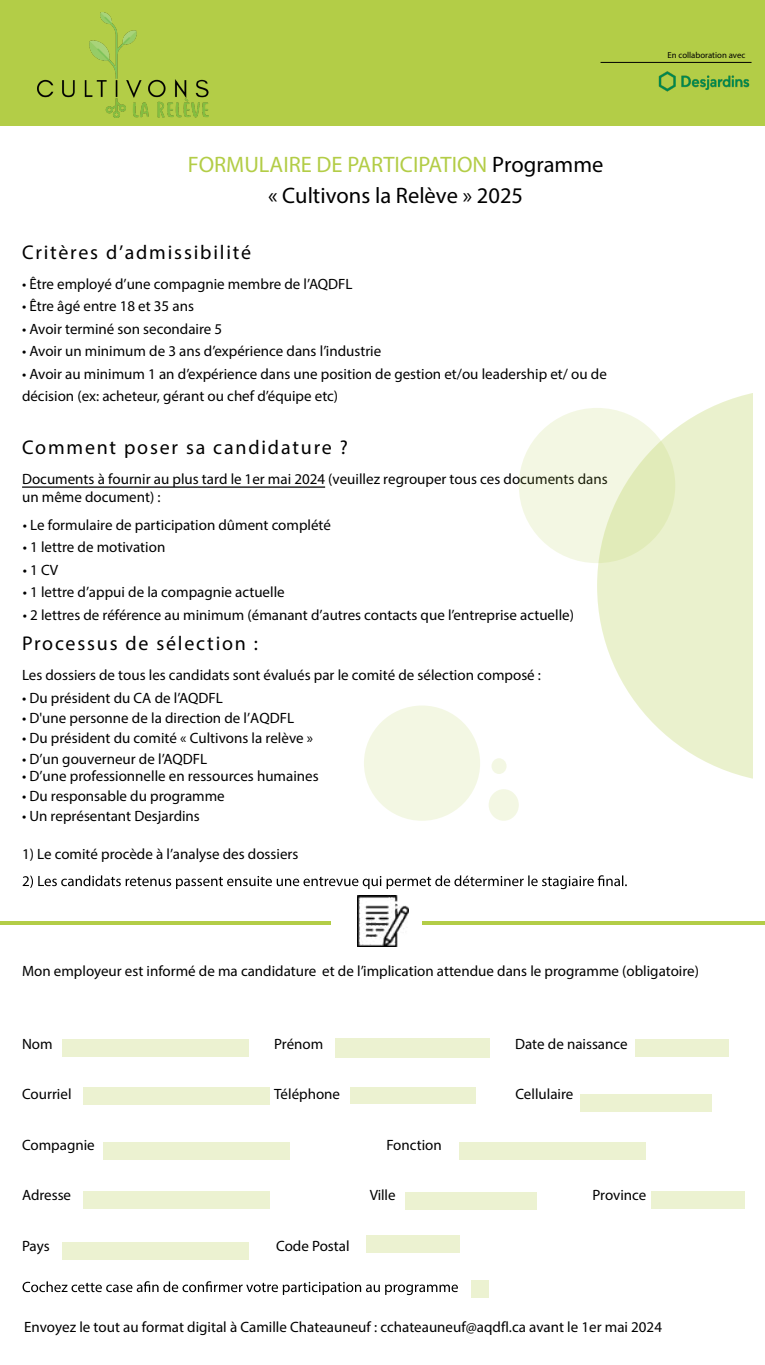
<style>
.page{position:relative;width:765px;height:1365px;background:#fff}
.page>*{position:absolute;margin:0;border:0;box-sizing:border-box;transform-origin:0 0}
.t1{font:22.38px/30.5px "Myriad Pro";color:#000;text-align:center}
.t2{font:19.88px "Myriad Pro";letter-spacing:.09em;color:#000}
.t3{font:15px/22.4px "Myriad Pro";color:#000}
.t4{font:8.75px "Myriad Pro";color:#000}
.s1{color:#b3cd47}
</style>
<div class="page">
<div style="left:0;top:0;width:765px;height:125px;background:#b3cd47"></div>
<hr style="left:601px;top:62px;width:151px;height:1px;background:#000">
<svg style="left:23px;top:875px;width:604px;height:14px"></svg>
<img style="left:357px;top:895px;width:51px;height:51px">
<svg style="left:0;top:921px;width:330px;height:3px"></svg>
<svg style="left:422px;top:921px;width:343px;height:3px"></svg>
<svg style="left:23px;top:1281px;width:435px;height:13px"></svg>
<div style="left:519px;top:408px;width:156px;height:155px;background:#f3f7e3;border-radius:50%"></div>
<svg style="left:597px;top:393px;width:156px;height:386px;fill:#eaf1cd"></svg>
<div style="left:364px;top:705px;width:116px;height:115px;background:#f3f7e3;border-radius:50%"></div>
<div style="left:489px;top:789px;width:30px;height:31px;background:#f3f7e3;border-radius:50%"></div>
<svg style="left:491px;top:758px;width:16px;height:16px"></svg>
<img style="left:658px;top:71px;width:92px;height:21px">
<img style="left:37px;top:13px;width:171px;height:104px">
<div style="left:62px;top:1039px;width:186px;height:18px;background:#ecf2d1"></div>
<div style="left:103px;top:1142px;width:187px;height:17px;background:#ecf2d1"></div>
<div style="left:350px;top:1087px;width:126px;height:17px;background:#ecf2d1"></div>
<div style="left:336px;top:1038px;width:154px;height:19px;background:#ecf2d1"></div>
<div style="left:83px;top:1086px;width:187px;height:18px;background:#ecf2d1"></div>
<div style="left:460px;top:1142px;width:186px;height:17px;background:#ecf2d1"></div>
<div style="left:366px;top:1234px;width:94px;height:18px;background:#ecf2d1"></div>
<div style="left:62px;top:1242px;width:186px;height:17px;background:#ecf2d1"></div>
<div style="left:83px;top:1191px;width:187px;height:17px;background:#ecf2d1"></div>
<div style="left:651px;top:1191px;width:94px;height:17px;background:#ecf2d1"></div>
<div style="left:406px;top:1192px;width:131px;height:17px;background:#ecf2d1"></div>
<div style="left:580px;top:1093px;width:131px;height:18px;background:#ecf2d1"></div>
<div style="left:636px;top:1039px;width:93px;height:18px;background:#ecf2d1"></div>
<div style="left:471px;top:1280px;width:18px;height:17px;background:#ecf2d1"></div>
<hr style="left:22px;top:486px;width:303px;height:1px;background:#000">
<h1 class="t1" style="left:188px;top:149px;width:417px"><span class="s1">FORMULAIRE DE PARTICIPATION</span> Programme « Cultivons la Relève » 2025</h1>
<h2 class="t2" style="left:22px;top:240px;width:231px">Critères d’admissibilité</h2>
<p class="t3" style="left:22px;top:272px;width:332px">• Être employé d’une compagnie membre de l’AQDFL</p>
<p class="t3" style="left:22px;top:295px;width:174px">• Être âgé entre 18 et 35 ans</p>
<p class="t3" style="left:22px;top:317px;width:202px">• Avoir terminé son secondaire 5</p>
<p class="t3" style="left:22px;top:340px;width:361px">• Avoir un minimum de 3 ans d’expérience dans l’industrie</p>
<p class="t3" style="left:22px;top:362px;width:586px">• Avoir au minimum 1 an d’expérience dans une position de gestion et/ou leadership et/ ou de décision (ex: acheteur, gérant ou chef d’équipe etc)</p>
<h2 class="t2" style="left:22px;top:435px;width:327px">Comment poser sa candidature ?</h2>
<p class="t3" style="left:22px;top:470px;width:587px;line-height:17.9px">Documents à fournir au plus tard le 1er mai 2024 (veuillez regrouper tous ces documents dans un même document) :</p>
<p class="t3" style="left:23px;top:513px;width:310px">• Le formulaire de participation dûment complété</p>
<p class="t3" style="left:23px;top:536px;width:144px">• 1 lettre de motivation</p>
<p class="t3" style="left:23px;top:558px;width:37px">•1 CV</p>
<p class="t3" style="left:23px;top:580px;width:263px">• 1 lettre d’appui de la compagnie actuelle</p>
<p class="t3" style="left:23px;top:603px;width:553px">• 2 lettres de référence au minimum (émanant d’autres contacts que l’entreprise actuelle)</p>
<h2 class="t2" style="left:22px;top:630px;width:238px">Processus de sélection :</h2>
<p class="t3" style="left:22px;top:664px;width:521px">Les dossiers de tous les candidats sont évalués par le comité de sélection composé :</p>
<p class="t3" style="left:22px;top:686px;width:202px">• Du président du CA de l’AQDFL</p>
<p class="t3" style="left:22px;top:706px;width:274px">• D'une personne de la direction de l’AQDFL</p>
<p class="t3" style="left:22px;top:726px;width:293px">• Du président du comité « Cultivons la relève »</p>
<p class="t3" style="left:22px;top:747px;width:187px">• D’un gouverneur de l’AQDFL</p>
<p class="t3" style="left:22px;top:764px;width:298px">• D’une professionnelle en ressources humaines</p>
<p class="t3" style="left:22px;top:784px;width:204px">• Du responsable du programme</p>
<p class="t3" style="left:22px;top:804px;width:179px">• Un représentant Desjardins</p>
<p class="t3" style="left:22px;top:842px;width:278px">1) Le comité procède à l’analyse des dossiers</p>
<p class="t4" style="left:667px;top:49px;width:79px">En collaboration avec</p>
<p class="t3" style="left:22px;top:959px;width:678px">Mon employeur est informé de ma candidature et de l’implication attendue dans le programme (obligatoire)</p>
<p class="t3" style="left:22px;top:1032px;width:32px">Nom</p>
<p class="t3" style="left:274px;top:1032px;width:51px">Prénom</p>
<p class="t3" style="left:515px;top:1032px;width:114px">Date de naissance</p>
<p class="t3" style="left:22px;top:1082px;width:51px">Courriel</p>
<p class="t3" style="left:274px;top:1082px;width:67px">Téléphone</p>
<p class="t3" style="left:515px;top:1082px;width:59px">Cellulaire</p>
<p class="t3" style="left:386px;top:1133px;width:57px">Fonction</p>
<p class="t3" style="left:22px;top:1183px;width:51px">Adresse</p>
<p class="t3" style="left:370px;top:1183px;width:27px">Ville</p>
<p class="t3" style="left:22px;top:1133px;width:74px">Compagnie</p>
<p class="t3" style="left:22px;top:1234px;width:29px">Pays</p>
<p class="t3" style="left:276px;top:1234px;width:75px">Code Postal</p>
<p class="t3" style="left:593px;top:1183px;width:55px">Province</p>
<p class="t3" style="left:24px;top:1315px;width:640px">Envoyez le tout au format digital à Camille Chateauneuf : cchateauneuf@aqdfl.ca avant le 1er mai 2024</p>
</div>
